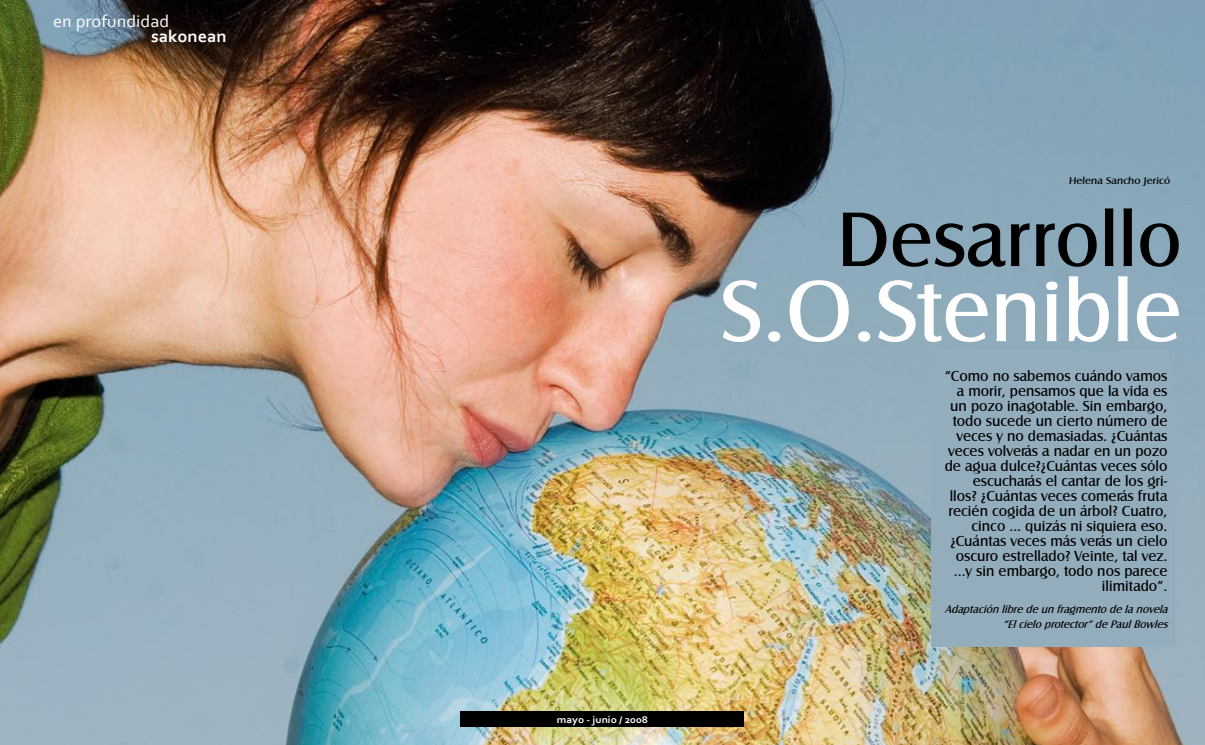
<style>
.page{position:relative;width:1205px;height:745px;background:#fff}
.page>*{position:absolute;margin:0;border:0;box-sizing:border-box;transform-origin:0 0}
.t1{font:90px "Castle T";color:#fff}
.t2{font:80px "Castle T";color:#000}
.t3{font:17.5px "Corbel";color:#fff;scale:1.05 1}
.t4{font:700 17.5px "Corbel";color:#fff;scale:1.05 1}
.t5{font:15px/15px "Castle T";color:#000;text-align:right}
.t6{font:italic 11.25px/15px "Castle T";color:#000;text-align:right}
.t7{font:10.12px "Castle T";color:#000;scale:1.11 1}
.t8{font:700 10.12px "Corbel";color:#fff;scale:1.11 1}
</style>
<div class="page">
<img style="left:0;top:0;width:1205px;height:744px">
<div style="left:931px;top:350px;width:243px;height:296px;background:#94adbd"></div>
<div style="left:461px;top:710px;width:283px;height:16px;background:#000"></div>
<p class="t3" style="left:53px;top:11px;width:112px">en profundidad</p>
<p class="t4" style="left:151px;top:26px;width:74px">sakonean</p>
<p class="t8" style="left:557px;top:713px;width:84px">mayo - junio / 2008</p>
<p class="t7" style="left:1068px;top:175px;width:94px">Helena Sancho Jericó</p>
<h2 class="t2" style="left:837px;top:195px;width:346px">Desarrollo</h2>
<h1 class="t1" style="left:720px;top:261px;width:463px">S.O.Stenible</h1>
<p class="t5" style="left:944px;top:368px;width:224px">“Como no sabemos cuándo vamos a morir, pensamos que la vida es un pozo inagotable. Sin embargo, todo sucede un cierto número de veces y no demasiadas. ¿Cuántas veces volverás a nadar en un pozo de agua dulce?¿Cuántas veces sólo escucharás el cantar de los gri&shy;llos? ¿Cuántas veces comerás fruta recién cogida de un árbol? Cuatro, cinco ... quizás ni siquiera eso. ¿Cuántas veces más verás un cielo oscuro estrellado? Veinte, tal vez. ...y sin embargo, todo nos parece ilimitado”.</p>
<p class="t6" style="left:945px;top:602px;width:227px">Adaptaciónlibredeunfragmentodelanovela “Elcieloprotector”dePaulBowles</p>
</div>
